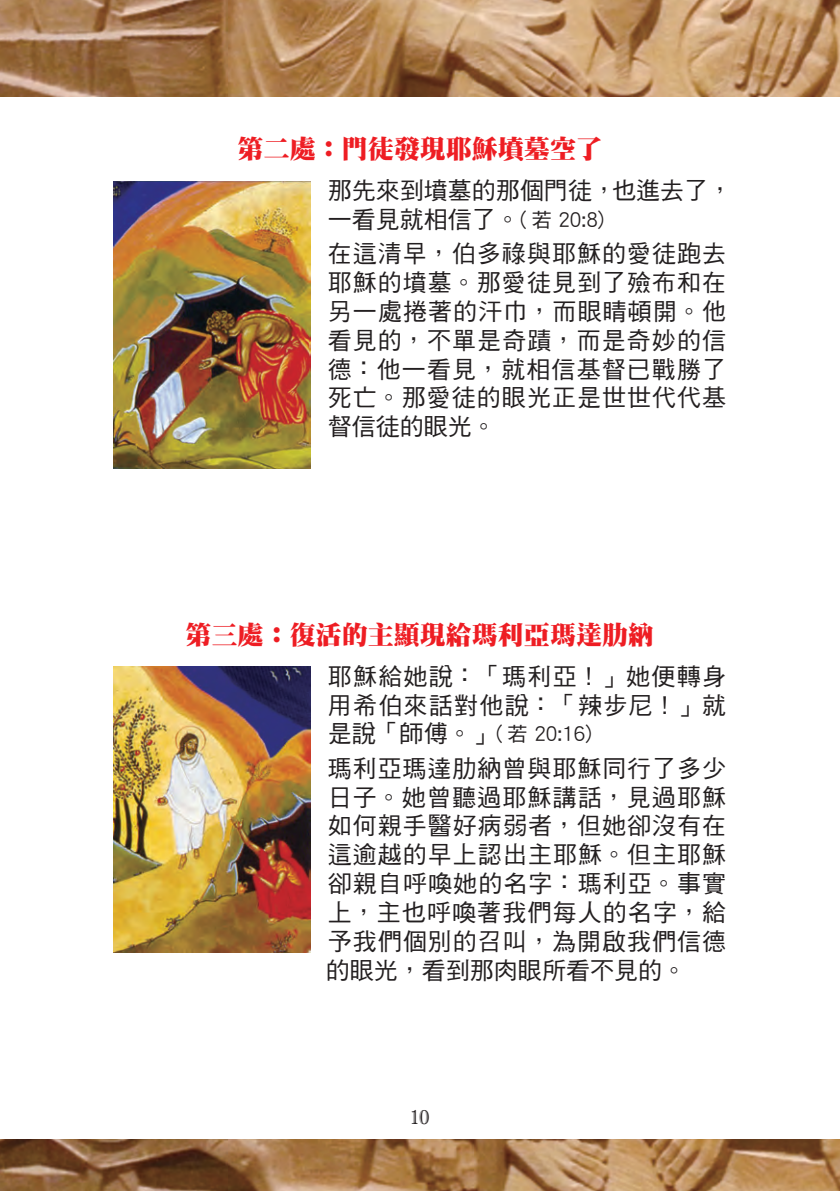
<style>
.page{position:relative;width:840px;height:1191px;background:#fff}
.page>*{position:absolute;margin:0;border:0;box-sizing:border-box;transform-origin:0 0}
.標題{font:26px "DF Ming HK W12";color:#ee1d23}
.內文{font:24px/28.8px "DF Hei HK W5";letter-spacing:.04em;color:#231f20;text-align:justify}
.內文-2{font:24px/28.8px "DF Hei HK W5";color:#231f20}
.內文-3{font:20px "DF Hei HK W5";color:#231f20}
.t1{font:20px "Imprint MT Shadow";color:#231f20}
.s1{font-size:20px}
.s2{font-size:24px}
</style>
<div class="page">
<img style="left:0;top:1139px;width:839px;height:52px">
<img style="left:0;top:0;width:839px;height:97px">
<img style="left:113px;top:181px;width:197px;height:287px">
<img style="left:113px;top:666px;width:197px;height:286px">
<p class="標題" style="left:237px;top:135px;width:365px">第二處：門徒發現耶穌墳墓空了</p>
<p class="內文-2" style="left:327px;top:176px;width:405px">那先來到墳墓的那個門徒，也進去了，一看見就相信了。<span class="s1">( 若 20:8)</span></p>
<p class="內文" style="left:327px;top:239px;width:400px">在這清早，伯多祿與耶穌的愛徒跑去耶穌的墳墓。那愛徒見到了殮布和在另一處捲著的汗巾，而眼睛頓開。他看見的，不單是奇蹟，而是奇妙的信德：他一看見，就相信基督已戰勝了死亡。那愛徒的眼光正是世世代代基督信徒的眼光。</p>
<p class="標題" style="left:185px;top:620px;width:469px">第三處：復活的主顯現給瑪利亞瑪達肋納</p>
<p class="內文" style="left:327px;top:661px;width:399px">耶穌給她說：「瑪利亞！」她便轉身用希伯來話對他說：「辣步尼！」就</p>
<p class="內文-3" style="left:327px;top:723px;width:266px"><span class="s2">是說「師傅。」</span>( 若 20:16)</p>
<p class="內文" style="left:325px;top:753px;width:402px">瑪利亞瑪達肋納曾與耶穌同行了多少日子。她曾聽過耶穌講話，見過耶穌如何親手醫好病弱者，但她卻沒有在這逾越的早上認出主耶穌。但主耶穌卻親自呼喚她的名字：瑪利亞。事實上，主也呼喚著我們每人的名字，給予我們個別的召叫，為開啟我們信德的眼光，看到那肉眼所看不見的。</p>
<p class="t1" style="left:410px;top:1105px;width:20px">10</p>
</div>
